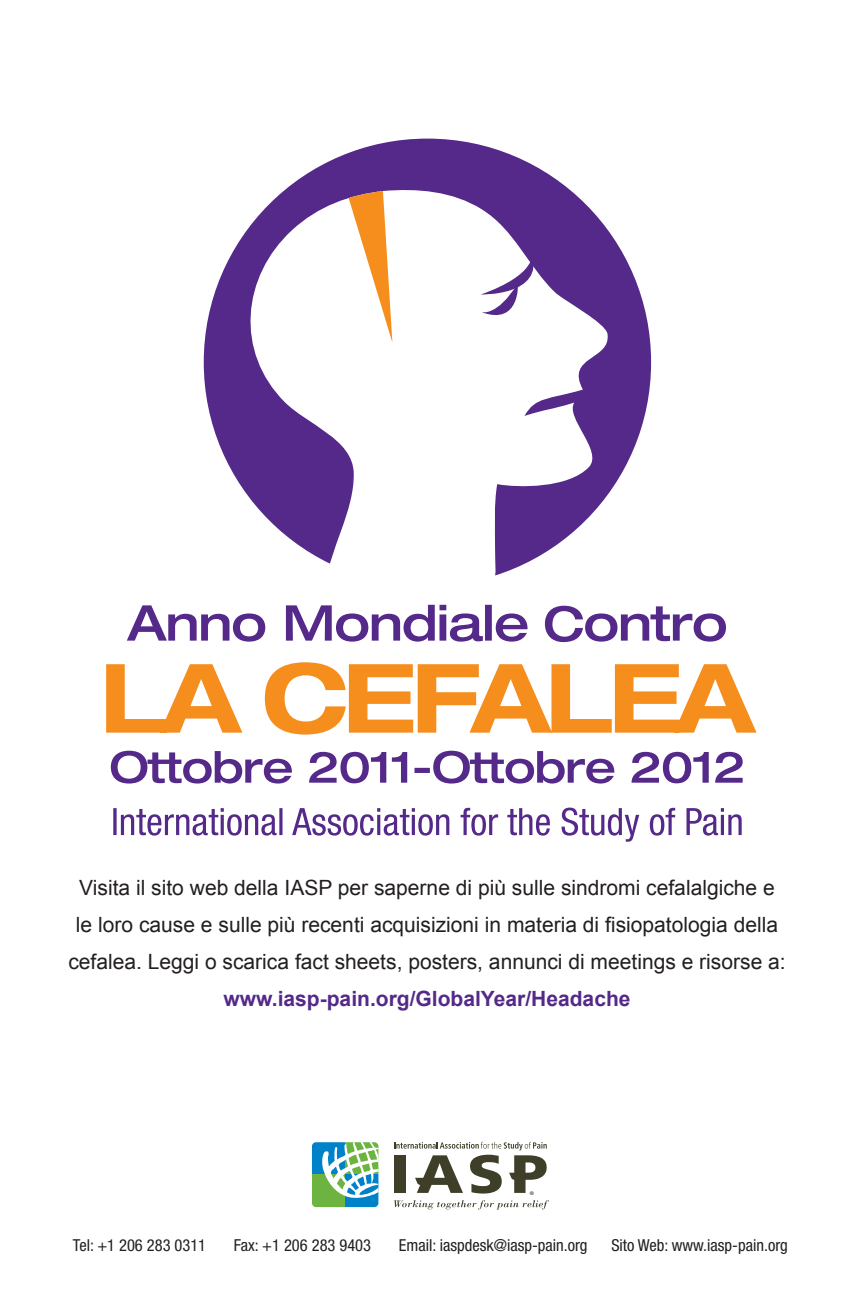
<style>
.page{position:relative;width:864px;height:1296px;background:#fff}
.page>*{position:absolute;margin:0;border:0;box-sizing:border-box;transform-origin:0 0}
.t1{font:21px/36.9px "Arial";color:#231f20;text-align:center}
.t2{font:700 21px "Arial";color:#542989}
.t3{font:condensed 16.5px "Helvetica Neue";color:#231f20}
.t4{font:11.15px "Myriad Pro";color:#3e3e29}
</style>
<div class="page">
<svg style="left:394px;top:1200px;width:155px;height:9px"></svg>
<svg style="left:394px;top:1142px;width:153px;height:52px"></svg>
<div style="left:312px;top:1142px;width:33px;height:32px;background:#0082c8"></div>
<div style="left:312px;top:1174px;width:33px;height:33px;background:#6cb43f"></div>
<div style="left:345px;top:1174px;width:33px;height:33px;background:#0082c8"></div>
<img style="left:322px;top:1142px;width:57px;height:56px">
<svg style="left:111px;top:751px;width:632px;height:33px"></svg>
<svg style="left:106px;top:662px;width:651px;height:73px"></svg>
<div style="left:204px;top:139px;width:447px;height:447px;background:#542989;border-radius:50%"></div>
<svg style="left:235px;top:188px;width:376px;height:417px;fill:#fff"></svg>
<svg style="left:343px;top:190px;width:49px;height:153px;background:#f7d1ac"></svg>
<svg style="left:481px;top:253px;width:64px;height:74px"></svg>
<svg style="left:113px;top:808px;width:629px;height:34px"></svg>
<svg style="left:127px;top:605px;width:599px;height:37px"></svg>
<p class="t1" style="left:68px;top:870px;width:719px">Visita il sito web della IASP per saperne di più sulle sindromi cefalalgiche e<br>le loro cause e sulle più recenti acquisizioni in materia di fisiopatologia della cefalea. Leggi o scarica fact sheets, posters, annunci di meetings e risorse a:</p>
<p class="t2" style="left:224px;top:987px;width:408px">www.iasp-pain.org/GlobalYear/Headache</p>
<p class="t4" style="left:529px;top:1188px;width:6px">®</p>
<p class="t3" style="left:73px;top:1236px;width:135px">Tel: +1 206 283 0311</p>
<p class="t3" style="left:234px;top:1236px;width:139px">Fax: +1 206 283 9403</p>
<p class="t3" style="left:399px;top:1236px;width:190px">Email: iaspdesk@iasp-pain.org</p>
<p class="t3" style="left:611px;top:1236px;width:178px">Sito Web: www.iasp-pain.org</p>
</div>
